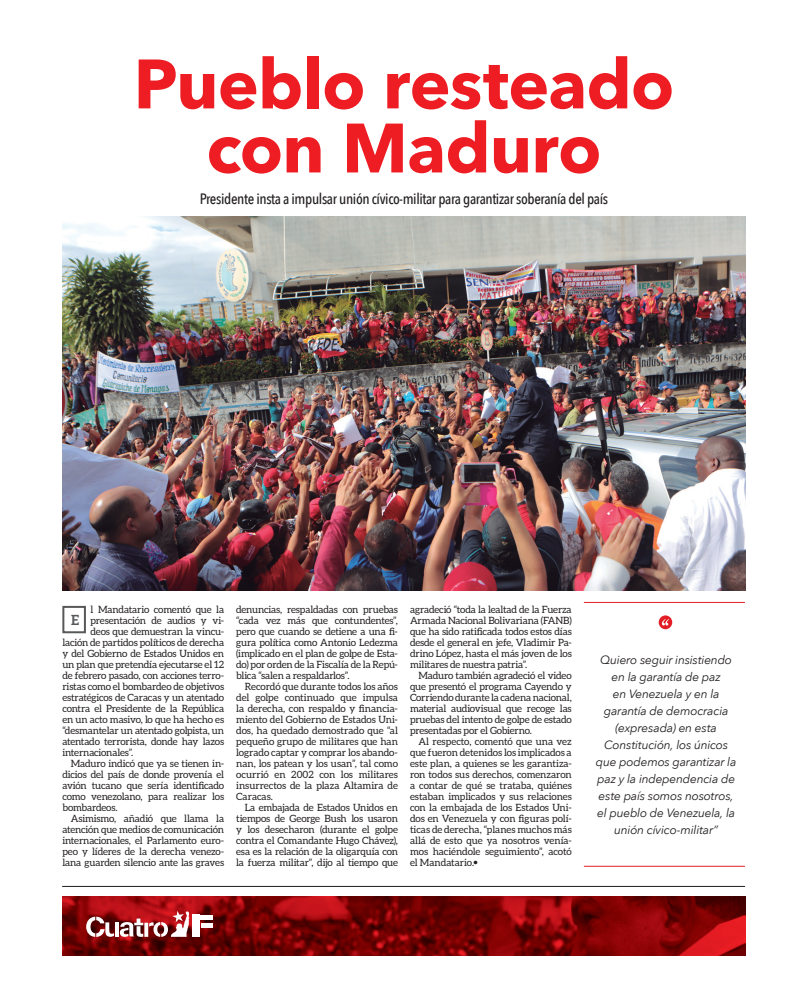
<style>
.page{position:relative;width:808px;height:1007px;background:#fff}
.page>*{position:absolute;margin:0;border:0;box-sizing:border-box;transform-origin:0 0}
.t1{font:700 69px/64px "Avenir Next LT Pro";letter-spacing:-.015em;color:#ee1d23;text-align:center}
.t2{font:500 15px "Avenir Next Condensed";letter-spacing:-.025em;color:#231f20}
.t3{font:700 14px "Aleo";color:#57585a}
.t4{font:italic 12px/17px "Avenir Next";letter-spacing:-.02em;color:#231f20;text-align:center}
.t5{font:10px/11px "Aleo";letter-spacing:-.015em;color:#231f20;text-align:justify}
.s1{font-family:"Avenir Next Condensed";font-weight:700}
</style>
<div class="page">
<div style="left:62px;top:605px;width:24px;height:28px;border:2px solid #57585a"></div>
<hr style="left:62px;top:886px;width:683px;height:1px;background:#231f20">
<svg style="left:659px;top:615px;width:13px;height:14px"></svg>
<hr style="left:584px;top:602px;width:161px;height:1px;background:#e11e25">
<hr style="left:584px;top:865px;width:161px;height:1px;background:#e11e25">
<img style="left:62px;top:217px;width:684px;height:374px">
<img style="left:63px;top:896px;width:682px;height:59px">
<svg style="left:86px;top:916px;width:28px;height:20px"></svg>
<hr style="left:115px;top:922px;width:4px;height:14px;background:#fff">
<svg style="left:120px;top:910px;width:69px;height:26px"></svg>
<div style="left:192px;top:914px;width:8px;height:22px;background:#fff"></div>
<div style="left:201px;top:914px;width:12px;height:5px;background:#fff"></div>
<div style="left:201px;top:923px;width:11px;height:5px;background:#fff"></div>
<h1 class="t1" style="left:134px;top:52px;width:542px">Pueblo resteado con Maduro</h1>
<h2 class="t2" style="left:200px;top:189px;width:410px">Presidente insta a impulsar unión cívico-militar para garantizar soberanía del país</h2>
<p class="t5" style="left:91px;top:603px;width:135px">l Mandatario comentó que la</p>
<p class="t5" style="left:91px;top:614px;width:135px">presentación de audios y vi-</p>
<p class="t5" style="left:91px;top:625px;width:135px">deos que demuestran la vincu-</p>
<p class="t5" style="left:62px;top:636px;width:163px">lación de partidos políticos de derecha</p>
<p class="t5" style="left:62px;top:647px;width:163px">y del Gobierno de Estados Unidos en</p>
<p class="t5" style="left:62px;top:658px;width:163px">un plan que pretendía ejecutarse el 12</p>
<p class="t5" style="left:62px;top:669px;width:163px">de febrero pasado, con acciones terro-</p>
<p class="t5" style="left:62px;top:680px;width:163px">ristas como el bombardeo de objetivos</p>
<p class="t5" style="left:62px;top:691px;width:163px">estratégicos de Caracas y un atentado</p>
<p class="t5" style="left:62px;top:702px;width:163px">contra el Presidente de la República</p>
<p class="t5" style="left:62px;top:713px;width:163px">en un acto masivo, lo que ha hecho es</p>
<p class="t5" style="left:62px;top:724px;width:163px">“desmantelar un atentado golpista, un</p>
<p class="t5" style="left:62px;top:735px;width:163px">atentado terrorista, donde hay lazos</p>
<p class="t5" style="left:62px;top:746px;width:72px">internacionales”.</p>
<p class="t5" style="left:71px;top:757px;width:155px">Maduro indicó que ya se tienen in-</p>
<p class="t5" style="left:62px;top:768px;width:163px">dicios del país de donde provenía el</p>
<p class="t5" style="left:62px;top:779px;width:163px">avión tucano que sería identificado</p>
<p class="t5" style="left:62px;top:790px;width:163px">como venezolano, para realizar los</p>
<p class="t5" style="left:62px;top:801px;width:57px">bombardeos.</p>
<p class="t5" style="left:71px;top:812px;width:155px">Asimismo, añadió que llama la</p>
<p class="t5" style="left:62px;top:823px;width:163px">atención que medios de comunicación</p>
<p class="t5" style="left:62px;top:834px;width:163px">internacionales, el Parlamento euro-</p>
<p class="t5" style="left:62px;top:845px;width:163px">peo y líderes de la derecha venezo-</p>
<p class="t5" style="left:62px;top:856px;width:163px">lana guarden silencio ante las graves</p>
<h3 class="t3" style="left:71px;top:611px;width:10px">E</h3>
<p class="t5" style="left:236px;top:603px;width:163px">denuncias, respaldadas con pruebas “cada vez más que contundentes”, pero que cuando se detiene a una fi&shy;gura política como Antonio Ledezma (implicado en el plan de golpe de Esta&shy;do) por orden de la Fiscalía de la Repú&shy;blica “salen a respaldarlos”.</p>
<p class="t5" style="left:236px;top:680px;width:163px;text-indent:8px">Recordó que durante todos los años del golpe continuado que impulsa la derecha, con respaldo y financia&shy;miento del Gobierno de Estados Uni&shy;dos, ha quedado demostrado que “al pequeño grupo de militares que han logrado captar y comprar los abando&shy;nan, los patean y los usan”, tal como ocurrió en 2002 con los militares insurrectos de la plaza Altamira de Caracas.</p>
<p class="t5" style="left:236px;top:801px;width:163px;text-indent:8px">La embajada de Estados Unidos en tiempos de George Bush los usaron y los desecharon (durante el golpe contra el Comandante Hugo Chávez), esa es la relación de la oligarquía con la fuerza militar”, dijo al tiempo que</p>
<p class="t5" style="left:410px;top:603px;width:163px">agradeció “toda la lealtad de la Fuerza Armada Nacional Bolivariana (FANB) que ha sido ratificada todos estos días desde el general en jefe, Vladimir Pa&shy;drino López, hasta el más joven de los militares de nuestra patria”.</p>
<p class="t5" style="left:410px;top:669px;width:163px;text-indent:8px">Maduro también agradeció el video que presentó el programa Cayendo y Corriendo durante la cadena nacional, material audiovisual que recoge las pruebas del intento de golpe de estado presentadas por el Gobierno.</p>
<p class="t5" style="left:410px;top:735px;width:163px;text-indent:8px">Al respecto, comentó que una vez que fueron detenidos los implicados a este plan, a quienes se les garantiza&shy;ron todos sus derechos, comenzaron a contar de qué se trataba, quiénes estaban implicados y sus relaciones con la embajada de los Estados Uni&shy;dos en Venezuela y con figuras polí&shy;ticas de derecha, “planes muchos más allá de esto que ya nosotros venía&shy;mos haciéndole seguimiento”, acotó el Mandatario.<span class="s1">•</span></p>
<p class="t4" style="left:596px;top:650px;width:142px">Quiero seguir insistiendo en la garantía de paz<br>en Venezuela y en la garantía de democracia (expresada) en esta<br>Constitución, los únicos que podemos garantizar la paz y la independencia de este país somos nosotros, el pueblo de Venezuela, la unión cívico-militar”</p>
</div>
